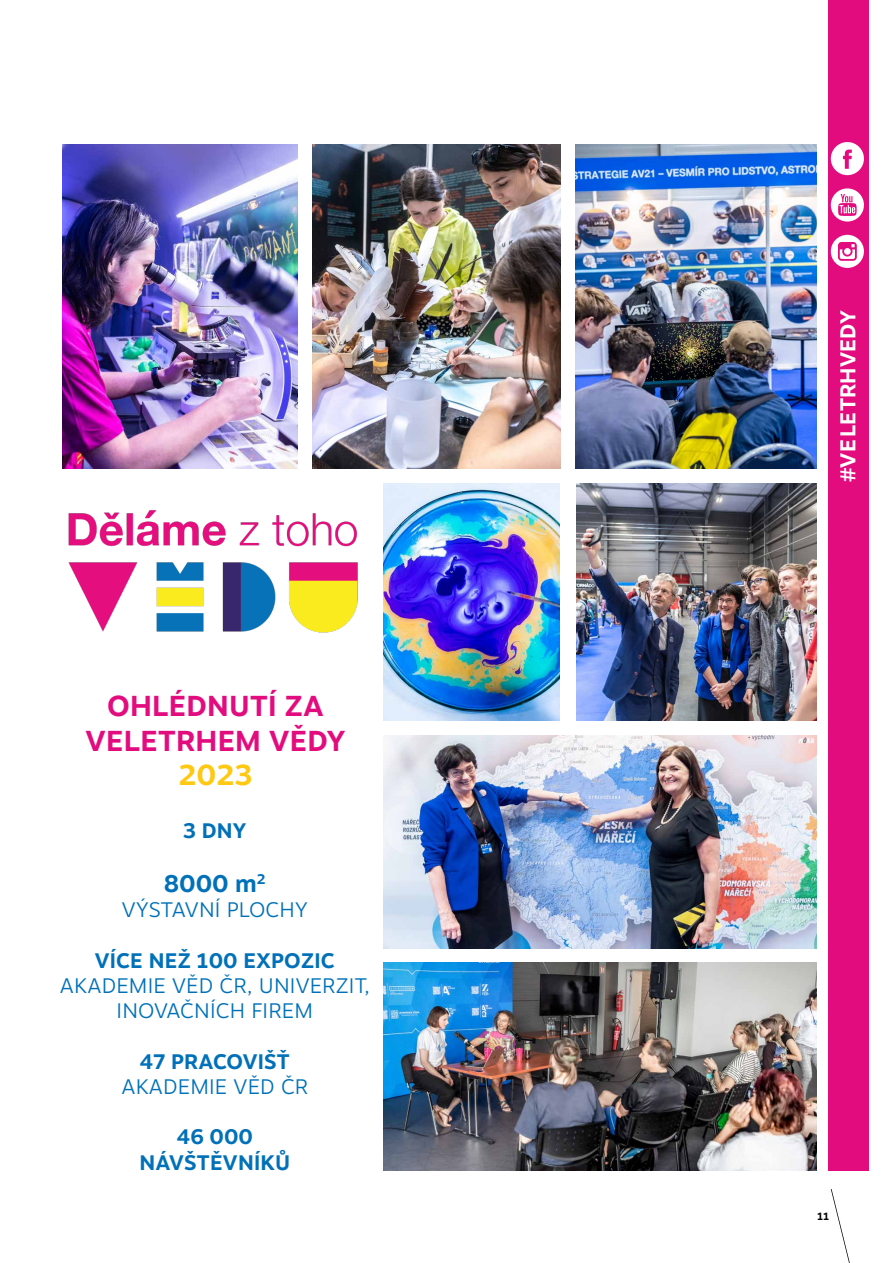
<style>
.page{position:relative;width:893px;height:1263px;background:#fff}
.page>*{position:absolute;margin:0;border:0;box-sizing:border-box;transform-origin:0 0}
.t1{font:700 28.8px/34.5px "Motiva Sans";letter-spacing:.01em;color:#e30c7e;text-align:center}
.t2{font:700 28.8px "Motiva Sans";color:#fec813}
.t3{font:700 24px "Motiva Sans";color:#0071b9}
.t4{font:700 21.45px "Motiva Sans";color:#fff}
.t5{font:300 21px/25.2px "Motiva Sans";letter-spacing:.01em;color:#0071b9;text-align:center}
.t6{font:700 21px/25.2px "Motiva Sans";letter-spacing:.01em;color:#0071b9;text-align:center}
.t7{font:700 10.5px "Motiva Sans";color:#000}
</style>
<div class="page">
<div style="left:828px;top:0;width:40px;height:1170px;background:#e30c7e"></div>
<svg style="left:831px;top:1189px;width:19px;height:74px"></svg>
<img style="left:68px;top:510px;width:290px;height:123px">
<img style="left:575px;top:144px;width:242px;height:324px">
<img style="left:62px;top:144px;width:236px;height:324px">
<img style="left:312px;top:144px;width:248px;height:324px">
<img style="left:383px;top:484px;width:176px;height:236px">
<img style="left:576px;top:484px;width:240px;height:236px">
<img style="left:384px;top:736px;width:432px;height:212px">
<img style="left:384px;top:963px;width:432px;height:207px">
<svg style="left:831px;top:235px;width:33px;height:33px"></svg>
<svg style="left:831px;top:188px;width:33px;height:34px"></svg>
<svg style="left:831px;top:142px;width:33px;height:33px"></svg>
<h1 class="t1" style="left:86px;top:688px;width:261px">OHLÉDNUTÍ ZA<br>VELETRHEM VĚDY</h1>
<h1 class="t2" style="left:178px;top:754px;width:76px">2023</h1>
<p class="t6" style="left:183px;top:818px;width:65px">3 DNY</p>
<p class="t3" style="left:164px;top:866px;width:104px">8000 m<sup>2</sup></p>
<p class="t5" style="left:122px;top:897px;width:187px">VÝSTAVNÍ PLOCHY</p>
<p class="t6" style="left:95px;top:947px;width:241px">VÍCE NEŽ 100 EXPOZIC</p>
<p class="t5" style="left:60px;top:972px;width:311px">AKADEMIE VĚD ČR, UNIVERZIT,<br>INOVAČNÍCH FIREM</p>
<p class="t6" style="left:140px;top:1048px;width:152px">47 PRACOVIŠŤ</p>
<p class="t5" style="left:121px;top:1073px;width:188px">AKADEMIE VĚD ČR</p>
<p class="t6" style="left:139px;top:1124px;width:152px">46 000<br>NÁVŠTĚVNÍKŮ</p>
<p class="t4" style="left:832px;top:482px;width:173px;rotate:-90deg">#VELETRHVEDY</p>
<p class="t7" style="left:817px;top:1209px;width:14px">11</p>
</div>
